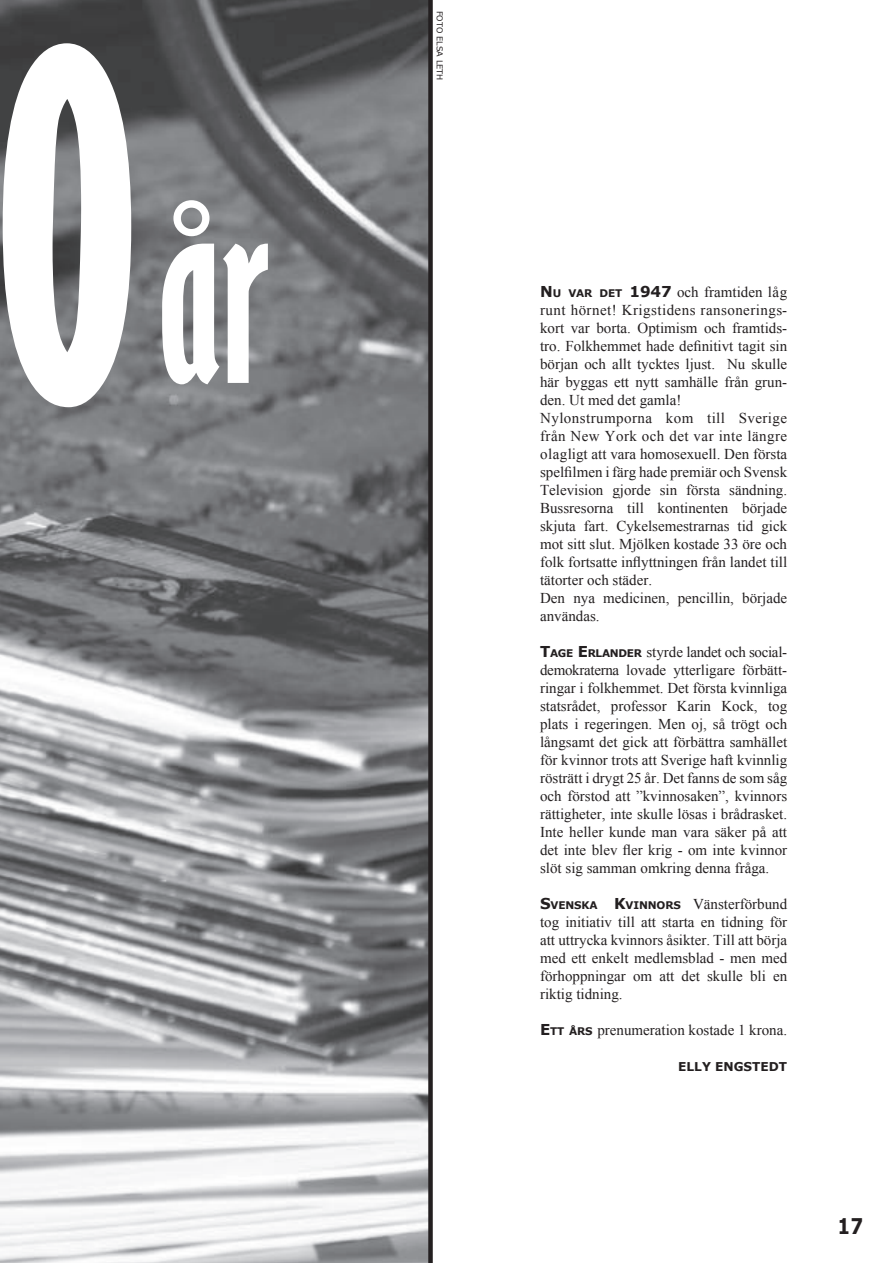
<style>
.page{position:relative;width:893px;height:1263px;background:#fff}
.page>*{position:absolute;margin:0;border:0;box-sizing:border-box;transform-origin:0 0}
.t1{font:700 extra-condensed 225px "Gill Sans";color:#fff}
.t2{font:700 21.6px "Verdana";color:#231f20;scale:.83 1}
.t3{font:15px/18px "Times New Roman";color:#231f20;text-align:justify}
.t4{font:700 12.15px "Verdana";color:#231f20}
.t5{font:8.1px "Verdana";color:#231f20}
.s1{font-size:450px}
.s2{font-family:"Verdana";font-weight:700}
.s3{font-family:"Verdana";font-weight:700;font-size:10.5px}
</style>
<div class="page">
<img style="left:0;top:0;width:428px;height:1263px">
<div style="left:428px;top:0;width:5px;height:1263px;background:#231f20"></div>
<h1 class="t1" style="left:-6px;top:158px;width:276px"><span class="s1">0</span>år</h1>
<p class="t5" style="left:445px;top:11px;width:69px;rotate:90deg">fotoelsaleth</p>
<p class="t3" style="left:540px;top:282px;width:249px;text-align:left"><span class="s2">N</span> <span class="s3">U VAR DET</span> <span class="s2">1947</span> och framtiden låg runt hörnet! Krigstidens ransonerings&shy;kort var borta. Optimism och framtids&shy;tro. Folkhemmet hade definitivt tagit sin början och allt tycktes ljust. Nu skulle här byggas ett nytt samhälle från grun&shy;den. Ut med det gamla!<br>Nylonstrumporna kom till Sverige från New York och det var inte längre olagligt att vara homosexuell. Den första spelfilmen i färg hade premiär och Svensk Television gjorde sin första sändning.<br>Bussresorna till kontinenten började skjuta fart. Cykelsemestrarnas tid gick mot sitt slut. Mjölken kostade 33 öre och folk fortsatte inflyttningen från landet till tätorter och städer.<br>Den nya medicinen, pencillin, började användas.</p>
<p class="t3" style="left:540px;top:642px;width:249px"><span class="s2">T</span><span class="s3">AGE</span> <span class="s2">E</span> <span class="s3">RLANDER</span> styrde landet och social&shy;demokraterna lovade ytterligare förbätt&shy;ringar i folkhemmet. Det första kvinnliga statsrådet, professor Karin Kock, tog plats i regeringen. Men oj, så trögt och långsamt det gick att förbättra samhället för kvinnor trots att Sverige haft kvinnlig rösträtt i drygt 25 år. Det fanns de som såg och förstod att ”kvinnosaken”, kvinnors rättigheter, inte skulle lösas i brådrasket.<br>Inte heller kunde man vara säker på att det inte blev fler krig - om inte kvinnor slöt sig samman omkring denna fråga.</p>
<p class="t3" style="left:540px;top:894px;width:249px"><span class="s2">S</span><span class="s3">VENSKA</span> <span class="s2">K</span><span class="s3">VINNORS</span> Vänsterförbund tog initiativ till att starta en tidning för att uttrycka kvinnors åsikter. Till att börja med ett enkelt medlemsblad - men med förhoppningar om att det skulle bli en riktig tidning.</p>
<p class="t3" style="left:540px;top:1020px;width:249px"><span class="s2">E</span> <span class="s3">TT ÅRS</span> prenumeration kostade 1 krona.</p>
<p class="t4" style="left:678px;top:1058px;width:108px">ELLY E NGSTEDT</p>
<h2 class="t2" style="left:838px;top:1212px;width:32px">17</h2>
</div>
